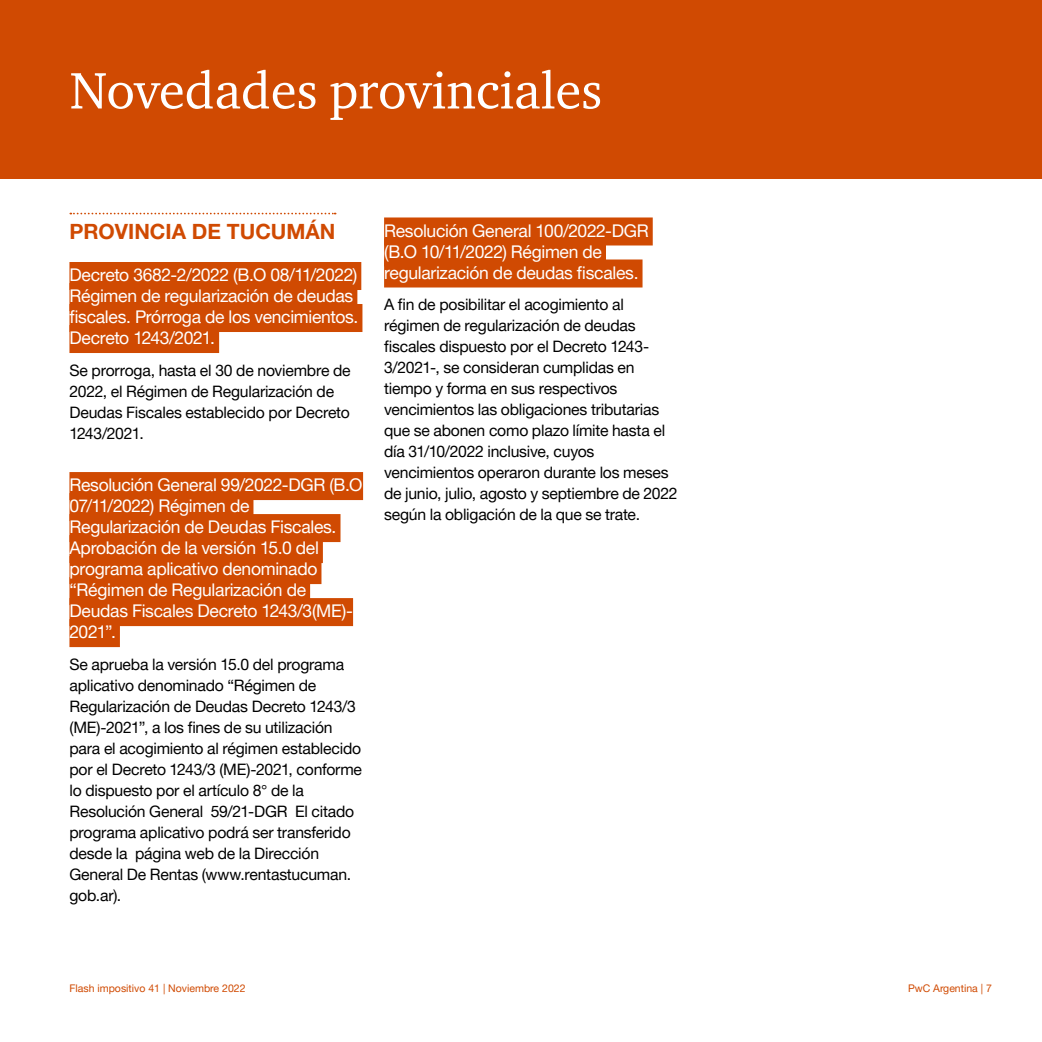
<style>
.page{position:relative;width:1042px;height:1042px;background:#fff}
.page>*{position:absolute;margin:0;border:0;box-sizing:border-box;transform-origin:0 0}
.t1{font:52.5px "ITC Charter Com";color:#fff}
.t2{font:700 21px "Helvetica Neue LT Pro";color:#d04a02}
.t3{font:17.5px/21px "Helvetica Neue LT Pro";letter-spacing:-.02em;color:#fff}
.t4{font:15.75px/21px "Helvetica Neue LT Pro";letter-spacing:-.015em;color:#000}
.t5{font:10.5px "Helvetica Neue LT Pro";color:#d04a02}
</style>
<div class="page">
<svg style="left:70px;top:213px;width:266px;height:1px"></svg>
<div style="left:69px;top:262px;width:292px;height:28px;background:#d04a02"></div>
<div style="left:69px;top:283px;width:288px;height:28px;background:#d04a02"></div>
<div style="left:69px;top:304px;width:293px;height:28px;background:#d04a02"></div>
<div style="left:69px;top:325px;width:150px;height:28px;background:#d04a02"></div>
<div style="left:69px;top:472px;width:294px;height:28px;background:#d04a02"></div>
<div style="left:69px;top:493px;width:184px;height:28px;background:#d04a02"></div>
<div style="left:69px;top:514px;width:271px;height:28px;background:#d04a02"></div>
<div style="left:69px;top:535px;width:254px;height:28px;background:#d04a02"></div>
<div style="left:69px;top:556px;width:252px;height:28px;background:#d04a02"></div>
<div style="left:69px;top:577px;width:241px;height:28px;background:#d04a02"></div>
<div style="left:69px;top:598px;width:284px;height:28px;background:#d04a02"></div>
<div style="left:69px;top:619px;width:51px;height:28px;background:#d04a02"></div>
<div style="left:384px;top:217px;width:269px;height:28px;background:#d04a02"></div>
<div style="left:384px;top:238px;width:222px;height:28px;background:#d04a02"></div>
<div style="left:384px;top:259px;width:258px;height:28px;background:#d04a02"></div>
<div style="left:0;top:0;width:1042px;height:179px;background:#d04a02"></div>
<h1 class="t1" style="left:70px;top:58px;width:534px">Novedades provinciales</h1>
<h2 class="t2" style="left:69px;top:219px;width:267px">PROVINCIA DE TUCUMÁN</h2>
<p class="t3" style="left:69px;top:264px;width:290px">Decreto 3682-2/2022 (B.O 08/11/2022)<br>Régimen de regularización de deudas fiscales. Prórroga de los vencimientos.<br>Decreto 1243/2021.</p>
<p class="t4" style="left:69px;top:359px;width:283px">Se prorroga, hasta el 30 de noviembre de<br>2022, el Régimen de Regularización de<br>Deudas Fiscales establecido por Decreto<br>1243/2021.</p>
<p class="t3" style="left:69px;top:474px;width:294px">Resolución General 99/2022-DGR (B.O<br>07/11/2022) Régimen de<br>Regularización de Deudas Fiscales.<br>Aprobación de la versión 15.0 del programa aplicativo denominado “Régimen de Regularización de<br>Deudas Fiscales Decreto 1243/3(ME)-<br>2021”.</p>
<p class="t4" style="left:69px;top:653px;width:294px">Se aprueba la versión 15.0 del programa aplicativo denominado “Régimen de Regularización de Deudas Decreto 1243/3 (ME)-2021”, a los fines de su utilización para el acogimiento al régimen establecido por el Decreto 1243/3 (ME)-2021, conforme lo dispuesto por el artículo 8° de la Resolución General 59/21-DGR El citado programa aplicativo podrá ser transferido desde la página web de la Dirección General De Rentas (www.rentastucuman. gob.ar).</p>
<p class="t3" style="left:384px;top:220px;width:266px">Resolución General 100/2022-DGR (B.O 10/11/2022) Régimen de regularización de deudas fiscales.</p>
<p class="t4" style="left:384px;top:294px;width:295px">A fin de posibilitar el acogimiento al régimen de regularización de deudas fiscales dispuesto por el Decreto 1243- 3/2021-, se consideran cumplidas en tiempo y forma en sus respectivos vencimientos las obligaciones tributarias que se abonen como plazo límite hasta el día 31/10/2022 inclusive, cuyos vencimientos operaron durante los meses de junio, julio, agosto y septiembre de 2022 según la obligación de la que se trate.</p>
<p class="t5" style="left:69px;top:982px;width:178px">Flash impositivo 41 | Noviembre 2022</p>
<p class="t5" style="left:908px;top:982px;width:85px">PwC Argentina | 7</p>
</div>
